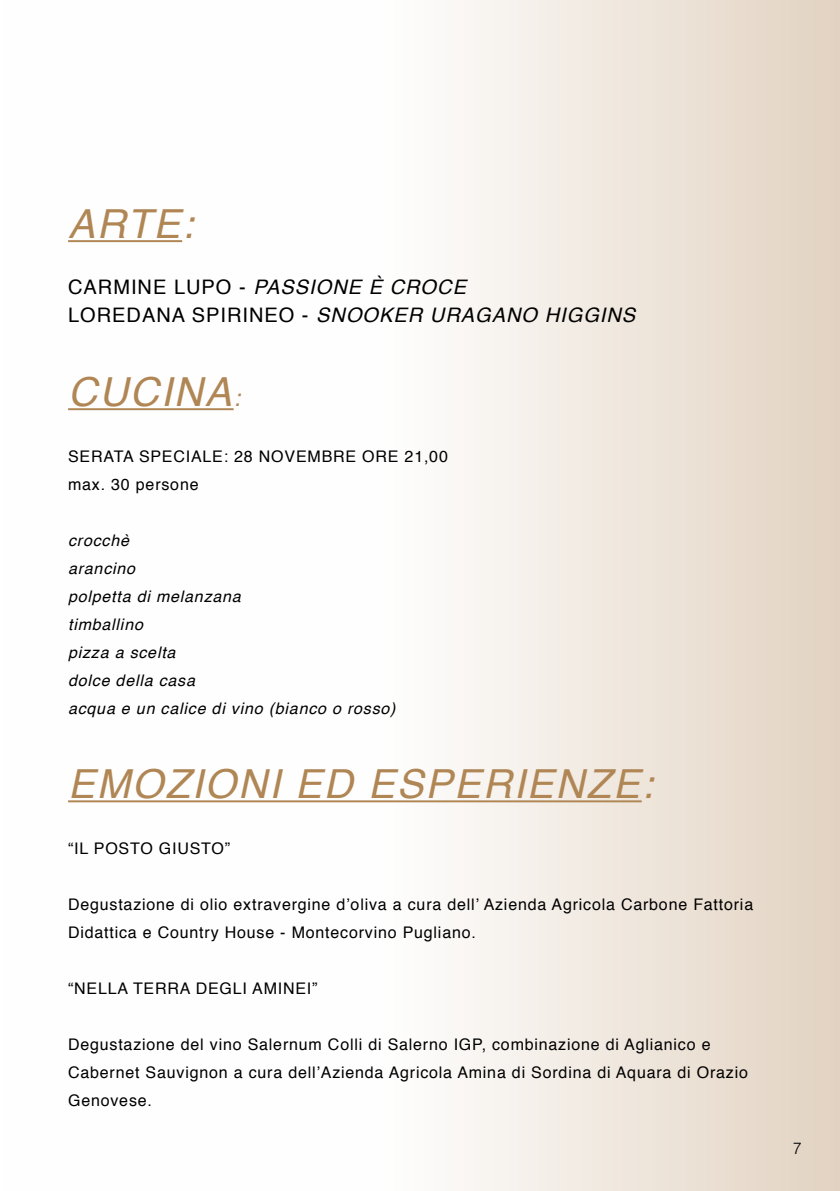
<style>
.page{position:relative;width:840px;height:1191px;background:#fff}
.page>*{position:absolute;margin:0;border:0;box-sizing:border-box;transform-origin:0 0}
.t1{font:italic 40px "Helvetica";letter-spacing:.05em;color:#b08655}
.t2{font:italic 20px/28px "Helvetica";letter-spacing:.05em;color:#000}
.t3{font:16px/28px "Helvetica";letter-spacing:.05em;color:#000}
.t4{font:italic 16px/28px "Helvetica";letter-spacing:.05em;color:#000}
.t5{font:300 16px "Helvetica";color:#000}
.s1{font-style:normal}
.s2{font-size:24px}
</style>
<div class="page">
<div style="left:1px;top:0;width:838px;height:1191px;background:linear-gradient(to right,#fff,#e8dcce)"></div>
<hr style="left:68px;top:240px;width:114px;height:2px;background:#b08655">
<hr style="left:68px;top:408px;width:165px;height:2px;background:#b08655">
<hr style="left:68px;top:800px;width:573px;height:2px;background:#b08655">
<h1 class="t1" style="left:68px;top:193px;width:127px">ARTE:</h1>
<p class="t2" style="left:68px;top:273px;width:568px"><span class="s1">CARMINE LUPO -</span> PASSIONE È CROCE<br><span class="s1">LOREDANA SPIRINEO -</span> SNOOKER URAGANO HIGGINS</p>
<h1 class="t1" style="left:68px;top:361px;width:174px">CUCINA<span class="s2">:</span></h1>
<p class="t3" style="left:68px;top:443px;width:381px">SERATA SPECIALE: 28 NOVEMBRE ORE 21,00 max. 30 persone</p>
<p class="t4" style="left:68px;top:527px;width:329px">crocchè<br>arancino<br>polpetta di melanzana<br>timballino<br>pizza a scelta<br>dolce della casa<br>acqua e un calice di vino (bianco o rosso)</p>
<h1 class="t1" style="left:68px;top:753px;width:586px">EMOZIONI ED ESPERIENZE:</h1>
<p class="t3" style="left:68px;top:835px;width:163px">“IL POSTO GIUSTO”</p>
<p class="t3" style="left:68px;top:891px;width:686px">Degustazione di olio extravergine d’oliva a cura dell’ Azienda Agricola Carbone Fattoria<br>Didattica e Country House - Montecorvino Pugliano.</p>
<p class="t3" style="left:68px;top:975px;width:251px">“NELLA TERRA DEGLI AMINEI”</p>
<p class="t3" style="left:68px;top:1031px;width:681px">Degustazione del vino Salernum Colli di Salerno IGP, combinazione di Aglianico e<br>Cabernet Sauvignon a cura dell’Azienda Agricola Amina di Sordina di Aquara di Orazio<br>Genovese.</p>
<p class="t5" style="left:792px;top:1134px;width:10px">7</p>
</div>
